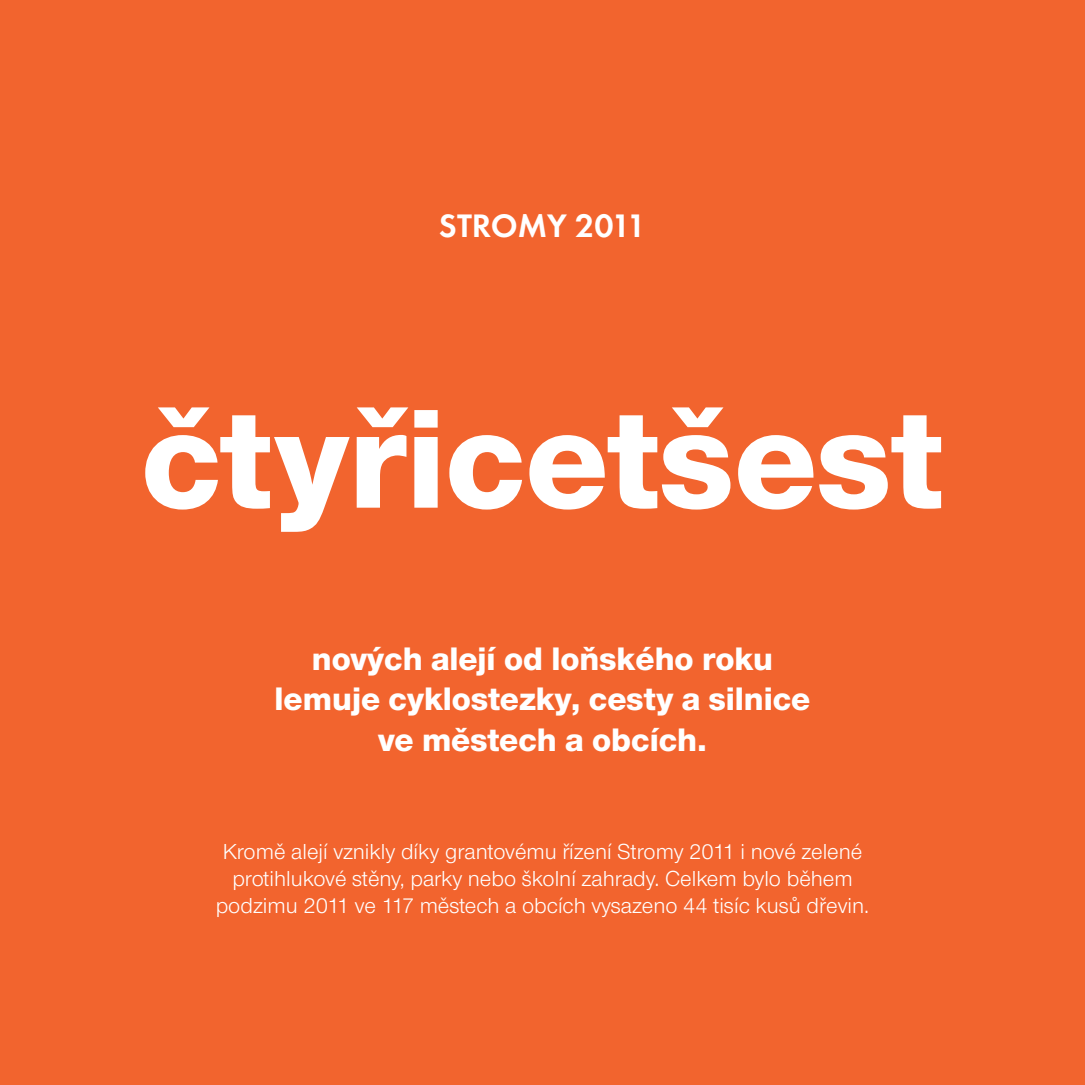
<style>
.page{position:relative;width:1085px;height:1085px;background:#fff}
.page>*{position:absolute;margin:0;border:0;box-sizing:border-box;transform-origin:0 0}
.t1{font:800 146.25px "Nimbus CEZOT";color:#fff}
.t2{font:800 33.75px/40.5px "Nimbus CEZOT";color:#fff;text-align:center}
.t3{font:600 33.75px "Futura CEZCE";color:#fff}
.t4{font:22.5px/27px "Nimbus CEZOT";color:#fff;text-align:center}
</style>
<div class="page">
<div style="left:0;top:0;width:1084px;height:1084px;background:#f2642e"></div>
<h2 class="t3" style="left:438px;top:206px;width:209px">STROMY 2011</h2>
<h1 class="t1" style="left:141px;top:374px;width:803px">čtyřicetšest</h1>
<h2 class="t2" style="left:274px;top:638px;width:537px">nových alejí od loňského roku lemuje cyklostezky, cesty a silnice ve městech a obcích.</h2>
<p class="t4" style="left:216px;top:837px;width:655px">Kromě alejí vznikly díky grantovému řízení Stromy 2011 i nové zelené protihlukové stěny, parky nebo školní zahrady. Celkem bylo během podzimu 2011 ve 117 městech a obcích vysazeno 44 tisíc kusů dřevin.</p>
</div>
